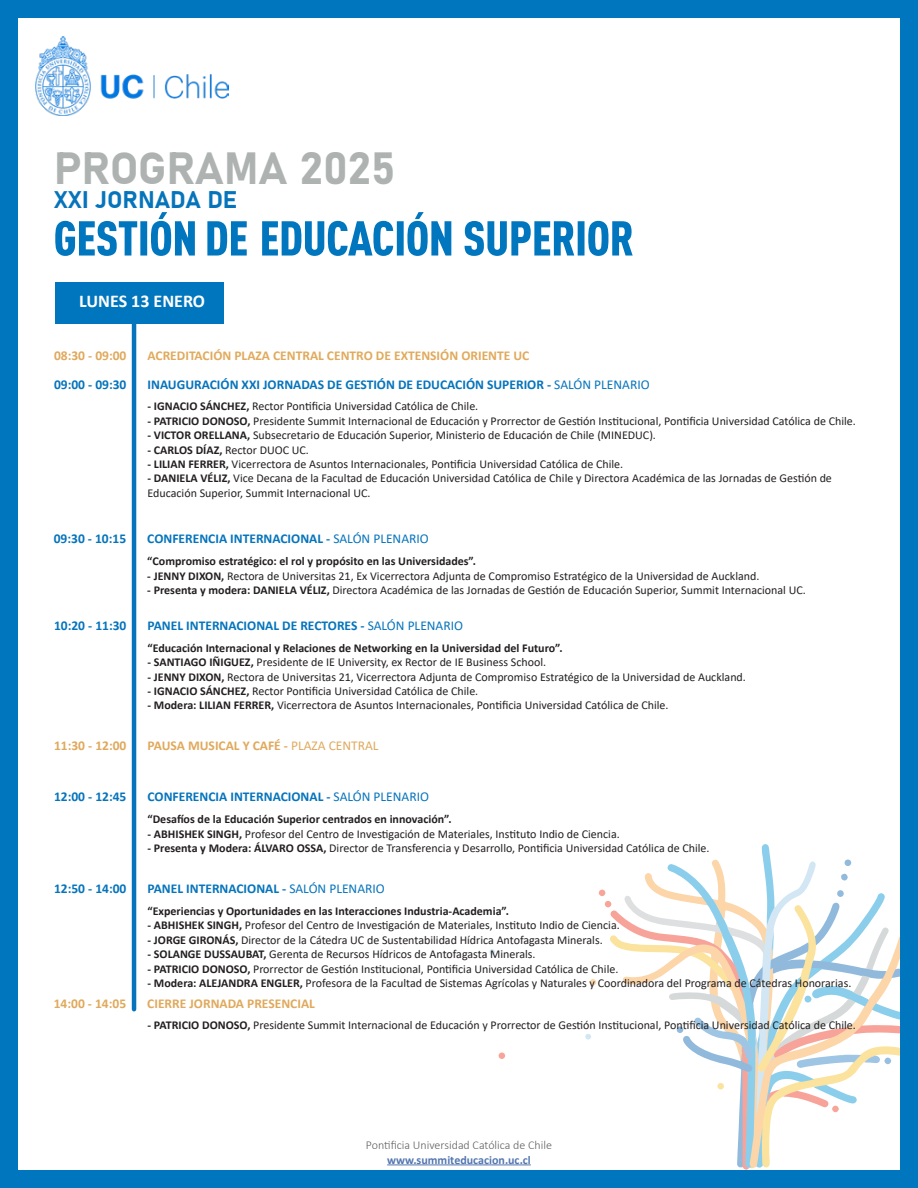
<style>
.page{position:relative;width:918px;height:1188px;background:#fff}
.page>*{position:absolute;margin:0;border:0;box-sizing:border-box;transform-origin:0 0}
.t1{font:45px "Bahnschrift";letter-spacing:-.01em;color:#aeb3b2}
.t2{font:24px "Bahnschrift";color:#0674bb}
.t3{font:700 18px "Calibri";color:#fff}
.t4{font:700 13.5px "Calibri";color:#0574bc}
.t5{font:700 13.5px "Calibri";color:#e0a95c}
.t6{font:700 13.5px "Calibri";color:#e1aa5c}
.t7{font:12px/14.4px "Calibri";color:#231f20}
.t8{font:700 12px "Calibri";color:#231f20}
.t9{font:300 12px "Calibri";color:#5f5f62}
.t10{font:700 12px "Calibri";color:#5376af}
.s1{font-weight:400}
.s2{font-weight:700}
</style>
<div class="page">
<div style="left:499px;top:1052px;width:6px;height:7px;background:#f7a599;border-radius:50%"></div>
<div style="left:590px;top:979px;width:6px;height:7px;background:#fcd6aa;border-radius:50%"></div>
<svg style="left:585px;top:1034px;width:6px;height:6px"></svg>
<svg style="left:489px;top:949px;width:6px;height:6px"></svg>
<svg style="left:599px;top:844px;width:300px;height:325px"></svg>
<div style="left:805px;top:996px;width:6px;height:7px;background:#8cceec;border-radius:50%"></div>
<img style="left:35px;top:37px;width:194px;height:78px">
<div style="left:0;top:0;width:918px;height:1188px;border:18px solid #0076be"></div>
<svg style="left:465px;top:221px;width:168px;height:35px"></svg>
<svg style="left:262px;top:212px;width:189px;height:44px"></svg>
<svg style="left:55px;top:212px;width:192px;height:44px"></svg>
<hr style="left:387px;top:1165px;width:144px;height:1px;background:#5376af">
<div style="left:55px;top:282px;width:169px;height:41px;background:#0076be"></div>
<hr style="left:132px;top:322px;width:4px;height:687px;background:#0574bc">
<p class="t1" style="left:54px;top:134px;width:343px">PROGRAMA 2025</p>
<p class="t2" style="left:54px;top:181px;width:185px">XXI JORNADA DE</p>
<p class="t3" style="left:79px;top:288px;width:127px">LUNES 13 ENERO</p>
<p class="t5" style="left:54px;top:346px;width:74px">08:30 - 09:00</p>
<p class="t6" style="left:148px;top:346px;width:383px">ACREDITACIÓN PLAZA CENTRAL CENTRO DE EXTENSIÓN ORIENTE UC</p>
<p class="t4" style="left:54px;top:375px;width:74px">09:00 - 09:30</p>
<p class="t4" style="left:148px;top:375px;width:504px">INAUGURACIÓN XXI JORNADAS DE GESTIÓN DE EDUCACIÓN SUPERIOR - <span class="s1">SALÓN PLENARIO</span></p>
<p class="t7" style="left:148px;top:399px;width:332px"><span class="s2">- IGNACIO SÁNCHEZ,</span> Rector Pontificia Universidad Católica de Chile.</p>
<p class="t7" style="left:148px;top:413px;width:710px"><span class="s2">- PATRICIO DONOSO,</span> Presidente Summit Internacional de Educación y Prorrector de Gestión Institucional, Pontificia Universidad Católica de Chile.</p>
<p class="t7" style="left:148px;top:428px;width:510px"><span class="s2">- VICTOR ORELLANA,</span> Subsecretario de Educación Superior, Ministerio de Educación de Chile (MINEDUC).</p>
<p class="t7" style="left:148px;top:442px;width:163px"><span class="s2">- CARLOS DÍAZ,</span> Rector DUOC UC.</p>
<p class="t7" style="left:148px;top:457px;width:477px"><span class="s2">- LILIAN FERRER,</span> Vicerrectora de Asuntos Internacionales, Pontificia Universidad Católica de Chile.</p>
<p class="t7" style="left:148px;top:471px;width:686px"><span class="s2">- DANIELA VÉLIZ,</span> Vice Decana de la Facultad de Educación Universidad Católica de Chile y Directora Académica de las Jornadas de Gestión de<br>Educación Superior, Summit Internacional UC.</p>
<p class="t4" style="left:54px;top:529px;width:74px">09:30 - 10:15</p>
<p class="t4" style="left:147px;top:529px;width:283px">CONFERENCIA INTERNACIONAL - <span class="s1">SALÓN PLENARIO</span></p>
<p class="t8" style="left:147px;top:553px;width:330px">“Compromiso estratégico: el rol y propósito en las Universidades”.</p>
<p class="t7" style="left:147px;top:568px;width:614px"><span class="s2">- JENNY DIXON,</span> Rectora de Universitas 21, Ex Vicerrectora Adjunta de Compromiso Estratégico de la Universidad de Auckland.</p>
<p class="t7" style="left:147px;top:583px;width:660px"><span class="s2">- Presenta y modera: DANIELA VÉLIZ,</span> Directora Académica de las Jornadas de Gestión de Educación Superior, Summit Internacional UC.</p>
<p class="t4" style="left:54px;top:616px;width:74px">10:20 - 11:30</p>
<p class="t4" style="left:148px;top:616px;width:317px">PANEL INTERNACIONAL DE RECTORES - <span class="s1">SALÓN PLENARIO</span></p>
<p class="t8" style="left:148px;top:639px;width:417px">“Educación Internacional y Relaciones de Networking en la Universidad del Futuro”.</p>
<p class="t7" style="left:148px;top:655px;width:400px"><span class="s2">- SANTIAGO IÑIGUEZ,</span> Presidente de IE University, ex Rector de IE Business School.</p>
<p class="t7" style="left:148px;top:669px;width:600px"><span class="s2">- JENNY DIXON,</span> Rectora de Universitas 21, Vicerrectora Adjunta de Compromiso Estratégico de la Universidad de Auckland.</p>
<p class="t7" style="left:148px;top:683px;width:332px"><span class="s2">- IGNACIO SÁNCHEZ,</span> Rector Pontificia Universidad Católica de Chile.</p>
<p class="t7" style="left:148px;top:698px;width:523px"><span class="s2">- Modera: LILIAN FERRER,</span> Vicerrectora de Asuntos Internacionales, Pontificia Universidad Católica de Chile.</p>
<p class="t5" style="left:54px;top:736px;width:74px">11:30 - 12:00</p>
<p class="t5" style="left:148px;top:736px;width:233px">PAUSA MUSICAL Y CAFÉ - <span class="s1">PLAZA CENTRAL</span></p>
<p class="t4" style="left:54px;top:787px;width:74px">12:00 - 12:45</p>
<p class="t4" style="left:148px;top:787px;width:283px">CONFERENCIA INTERNACIONAL - <span class="s1">SALÓN PLENARIO</span></p>
<p class="t8" style="left:148px;top:811px;width:306px">“Desafíos de la Educación Superior centrados en innovación”.</p>
<p class="t7" style="left:148px;top:826px;width:474px"><span class="s2">- ABHISHEK SINGH,</span> Profesor del Centro de Investigación de Materiales, Instituto Indio de Ciencia.</p>
<p class="t7" style="left:148px;top:840px;width:564px"><span class="s2">- Presenta y Modera: ÁLVARO OSSA,</span> Director de Transferencia y Desarrollo, Pontificia Universidad Católica de Chile.</p>
<p class="t4" style="left:54px;top:879px;width:74px">12:50 - 14:00</p>
<p class="t4" style="left:148px;top:879px;width:239px">PANEL INTERNACIONAL - <span class="s1">SALÓN PLENARIO</span></p>
<p class="t8" style="left:148px;top:903px;width:363px">“Experiencias y Oportunidades en las Interacciones Industria-Academia”.</p>
<p class="t7" style="left:148px;top:918px;width:474px"><span class="s2">- ABHISHEK SINGH,</span> Profesor del Centro de Investigación de Materiales, Instituto Indio de Ciencia.</p>
<p class="t7" style="left:148px;top:932px;width:457px"><span class="s2">- JORGE GIRONÁS,</span> Director de la Cátedra UC de Sustentabilidad Hídrica Antofagasta Minerals.</p>
<p class="t7" style="left:148px;top:947px;width:390px"><span class="s2">- SOLANGE DUSSAUBAT,</span> Gerenta de Recursos Hídricos de Antofagasta Minerals.</p>
<p class="t7" style="left:148px;top:961px;width:472px"><span class="s2">- PATRICIO DONOSO,</span> Prorrector de Gestión Institucional, Pontificia Universidad Católica de Chile.</p>
<p class="t7" style="left:148px;top:976px;width:705px"><span class="s2">- Modera: ALEJANDRA ENGLER,</span> Profesora de la Facultad de Sistemas Agrícolas y Naturales y Coordinadora del Programa de Cátedras Honorarias.</p>
<p class="t5" style="left:54px;top:994px;width:74px">14:00 - 14:05</p>
<p class="t5" style="left:147px;top:994px;width:169px">CIERRE JORNADA PRESENCIAL</p>
<p class="t7" style="left:148px;top:1018px;width:710px"><span class="s2">- PATRICIO DONOSO,</span> Presidente Summit Internacional de Educación y Prorrector de Gestión Institucional, Pontificia Universidad Católica de Chile.</p>
<p class="t9" style="left:366px;top:1138px;width:188px">Pontificia Universidad Católica de Chile</p>
<p class="t10" style="left:387px;top:1151px;width:145px">www.summiteducacion.uc.cl</p>
</div>
